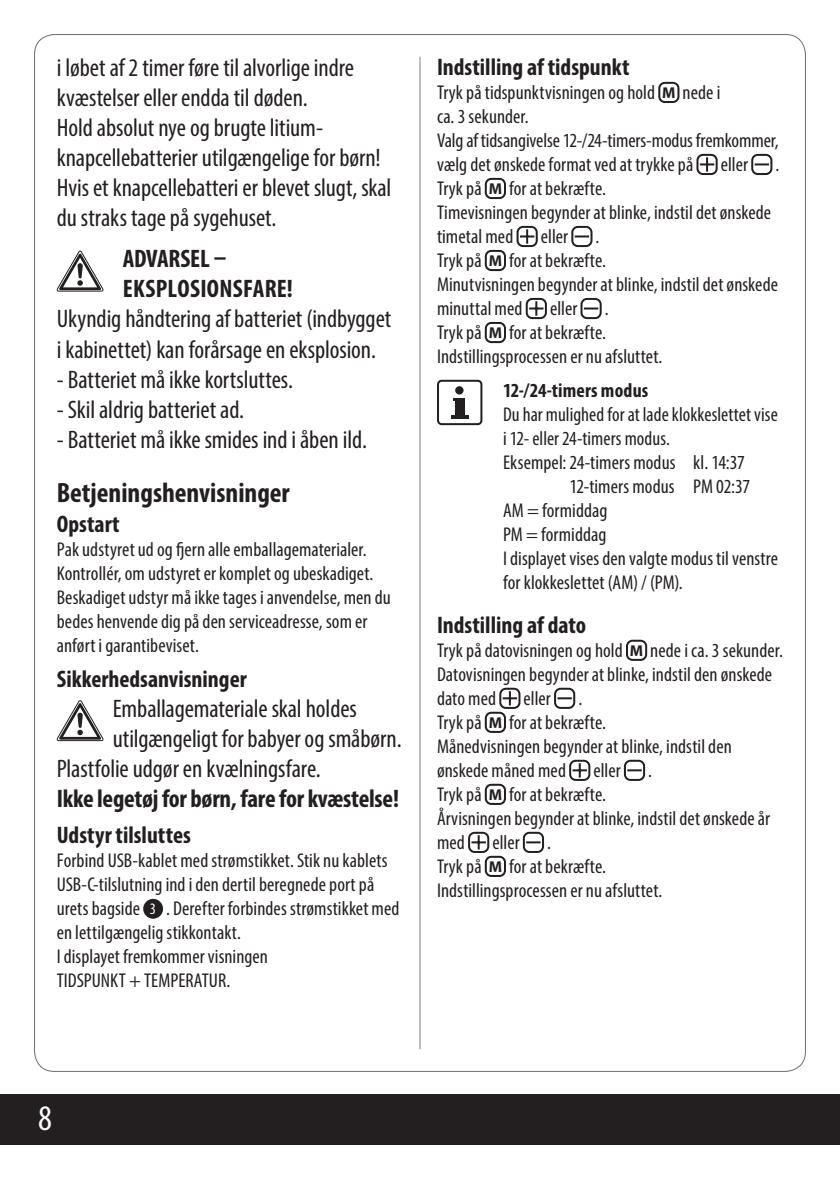
<style>
.page{position:relative;width:840px;height:1191px;background:#fff}
.page>*{position:absolute;margin:0;border:0;box-sizing:border-box;transform-origin:0 0}
.t1{font:condensed 36px "Myriad Pro";color:#fff}
.t2{font:700 condensed 28px "Myriad Pro";color:#231f20}
.t3{font:condensed 25.4px/30px "Myriad Pro";letter-spacing:-.005em;color:#231f20}
.t4{font:700 condensed 25.4px "Myriad Pro";letter-spacing:-.01em;color:#231f20}
.t5{font:700 condensed 25.4px/30px "Myriad Pro";letter-spacing:.01em;color:#231f20}
.t6{font:700 condensed 24px "Myriad Pro";color:#231f20}
.t7{font:condensed 20px/24px "Myriad Pro";letter-spacing:.005em;color:#231f20}
.t8{font:700 condensed 20px "Myriad Pro";letter-spacing:.01em;color:#231f20}
.s1{font-size:16px;color:#fff}
.s2{font-weight:700;font-stretch:normal;font-size:15.8px}
</style>
<div class="page">
<svg style="left:57px;top:250px;width:47px;height:42px"></svg>
<svg style="left:57px;top:700px;width:47px;height:41px"></svg>
<svg style="left:143px;top:899px;width:20px;height:19px"></svg>
<div style="left:658px;top:82px;width:21px;height:21px;border:2px solid #231f20;border-radius:6px"></div>
<svg style="left:696px;top:153px;width:22px;height:22px"></svg>
<svg style="left:751px;top:153px;width:22px;height:22px"></svg>
<div style="left:484px;top:178px;width:21px;height:21px;border:2px solid #231f20;border-radius:6px"></div>
<svg style="left:516px;top:225px;width:22px;height:23px"></svg>
<svg style="left:571px;top:225px;width:22px;height:23px"></svg>
<div style="left:484px;top:250px;width:21px;height:21px;border:2px solid #231f20;border-radius:6px"></div>
<svg style="left:525px;top:297px;width:22px;height:23px"></svg>
<svg style="left:580px;top:297px;width:22px;height:23px"></svg>
<div style="left:484px;top:322px;width:21px;height:21px;border:2px solid #231f20;border-radius:6px"></div>
<div style="left:437px;top:380px;width:45px;height:45px;border:2px solid #231f20;border-radius:4px"></div>
<div style="left:455px;top:386px;width:8px;height:8px;background:#231f20;border-radius:50%"></div>
<div style="left:454px;top:398px;width:10px;height:18px;background:#231f20"></div>
<hr style="left:450px;top:415px;width:18px;height:3px;background:#231f20">
<div style="left:625px;top:639px;width:21px;height:22px;border:2px solid #231f20;border-radius:6px"></div>
<svg style="left:499px;top:687px;width:22px;height:22px"></svg>
<svg style="left:554px;top:687px;width:22px;height:22px"></svg>
<div style="left:484px;top:711px;width:21px;height:22px;border:2px solid #231f20;border-radius:6px"></div>
<svg style="left:569px;top:759px;width:22px;height:22px"></svg>
<svg style="left:623px;top:759px;width:22px;height:22px"></svg>
<div style="left:484px;top:783px;width:21px;height:22px;border:2px solid #231f20;border-radius:6px"></div>
<svg style="left:468px;top:831px;width:22px;height:22px"></svg>
<svg style="left:522px;top:831px;width:22px;height:22px"></svg>
<div style="left:484px;top:855px;width:21px;height:22px;border:2px solid #231f20;border-radius:6px"></div>
<hr style="left:419px;top:57px;width:1px;height:992px;background:#808285">
<div style="left:0;top:1094px;width:839px;height:50px;background:#231f20"></div>
<p class="t3" style="left:57px;top:52px;width:336px">i løbet af 2 timer føre til alvorlige indre kvæstelser eller endda til døden.<br>Hold absolut nye og brugte litium&shy;knapcellebatterier utilgængelige for børn!<br>Hvis et knapcellebatteri er blevet slugt, skal du straks tage på sygehuset.</p>
<p class="t5" style="left:123px;top:243px;width:171px">ADVARSEL –<br>EKSPLOSIONSFARE!</p>
<p class="t3" style="left:57px;top:304px;width:336px">Ukyndig håndtering af batteriet (indbygget i kabinettet) kan forårsage en eksplosion.</p>
<p class="t3" style="left:57px;top:364px;width:238px">- Batteriet må ikke kortsluttes.</p>
<p class="t3" style="left:57px;top:394px;width:189px">- Skil aldrig batteriet ad.</p>
<p class="t3" style="left:57px;top:424px;width:311px">- Batteriet må ikke smides ind i åben ild.</p>
<h2 class="t2" style="left:57px;top:475px;width:234px">Betjeningshenvisninger</h2>
<p class="t6" style="left:57px;top:508px;width:64px">Opstart</p>
<p class="t7" style="left:57px;top:537px;width:335px">Pak udstyret ud og fjern alle emballagematerialer.<br>Kontrollér, om udstyret er komplet og ubeskadiget.<br>Beskadiget udstyr må ikke tages i anvendelse, men du bedes henvende dig på den serviceadresse, som er anført i garantibeviset.</p>
<p class="t6" style="left:57px;top:664px;width:191px">Sikkerhedsanvisninger</p>
<p class="t3" style="left:113px;top:693px;width:245px">Emballagemateriale skal holdes</p>
<p class="t3" style="left:113px;top:723px;width:290px">utilgængeligt for babyer og småbørn.</p>
<p class="t3" style="left:57px;top:753px;width:265px">Plastfolie udgør en kvælningsfare.</p>
<p class="t4" style="left:57px;top:782px;width:343px">Ikke legetøj for børn, fare for kvæstelse!</p>
<p class="t6" style="left:57px;top:819px;width:135px">Udstyr tilsluttes</p>
<p class="t7" style="left:57px;top:848px;width:344px">Forbind USB-kablet med strømstikket. Stik nu kablets USB-C-tilslutning ind i den dertil beregnede port på urets bagside <span class="s1">3</span> . Derefter forbindes strømstikket med en lettilgængelig stikkontakt.<br>I displayet fremkommer visningen<br>TIDSPUNKT + TEMPERATUR.</p>
<p class="t6" style="left:437px;top:52px;width:194px">Indstilling af tidspunkt</p>
<p class="t7" style="left:437px;top:80px;width:343px">Tryk på tidspunktvisningen og hold <span class="s2">M</span> nede i<br>ca. 3 sekunder.<br>Valg af tidsangivelse 12-/24-timers-modus fremkommer, vælg det ønskede format ved at trykke på</p>
<p class="t7" style="left:720px;top:152px;width:29px">eller</p>
<p class="t7" style="left:775px;top:152px;width:5px">.</p>
<p class="t7" style="left:437px;top:176px;width:335px">Tryk på <span class="s2">M</span> for at bekræfte.<br>Timevisningen begynder at blinke, indstil det ønskede timetal med</p>
<p class="t7" style="left:540px;top:224px;width:29px">eller</p>
<p class="t7" style="left:437px;top:224px;width:342px;text-indent:158px">.<br>Tryk på <span class="s2">M</span> for at bekræfte.<br>Minutvisningen begynder at blinke, indstil det ønskede minuttal med</p>
<p class="t7" style="left:549px;top:296px;width:29px">eller</p>
<p class="t7" style="left:437px;top:296px;width:227px;text-indent:168px">.<br>Tryk på <span class="s2">M</span> for at bekræfte.<br>Indstillingsprocessen er nu afsluttet.</p>
<p class="t8" style="left:503px;top:377px;width:147px">12-/24-timers modus</p>
<p class="t7" style="left:503px;top:402px;width:276px">Du har mulighed for at lade klokkeslettet vise i 12- eller 24-timers modus.<br>Eksempel: 24-timers modus kl. 14:37</p>
<p class="t7" style="left:503px;top:474px;width:276px;text-indent:66px">12-timers modus PM 02:37<br>AM = formiddag<br>PM = formiddag<br>I displayet vises den valgte modus til venstre for klokkeslettet (AM) / (PM).</p>
<p class="t6" style="left:437px;top:610px;width:151px">Indstilling af dato</p>
<p class="t7" style="left:437px;top:638px;width:347px">Tryk på datovisningen og hold <span class="s2">M</span> nede i ca. 3 sekunder.<br>Datovisningen begynder at blinke, indstil den ønskede dato med</p>
<p class="t7" style="left:523px;top:686px;width:29px">eller</p>
<p class="t7" style="left:437px;top:686px;width:296px;text-indent:141px">.<br>Tryk på <span class="s2">M</span> for at bekræfte.<br>Månedvisningen begynder at blinke, indstil den ønskede måned med</p>
<p class="t7" style="left:593px;top:758px;width:29px">eller</p>
<p class="t7" style="left:648px;top:758px;width:5px">.</p>
<p class="t7" style="left:437px;top:782px;width:334px">Tryk på <span class="s2">M</span> for at bekræfte.<br>Årvisningen begynder at blinke, indstil det ønskede år med</p>
<p class="t7" style="left:492px;top:830px;width:29px">eller</p>
<p class="t7" style="left:437px;top:830px;width:227px;text-indent:110px">.<br>Tryk på <span class="s2">M</span> for at bekræfte.<br>Indstillingsprocessen er nu afsluttet.</p>
<h1 class="t1" style="left:38px;top:1095px;width:15px">8</h1>
</div>
